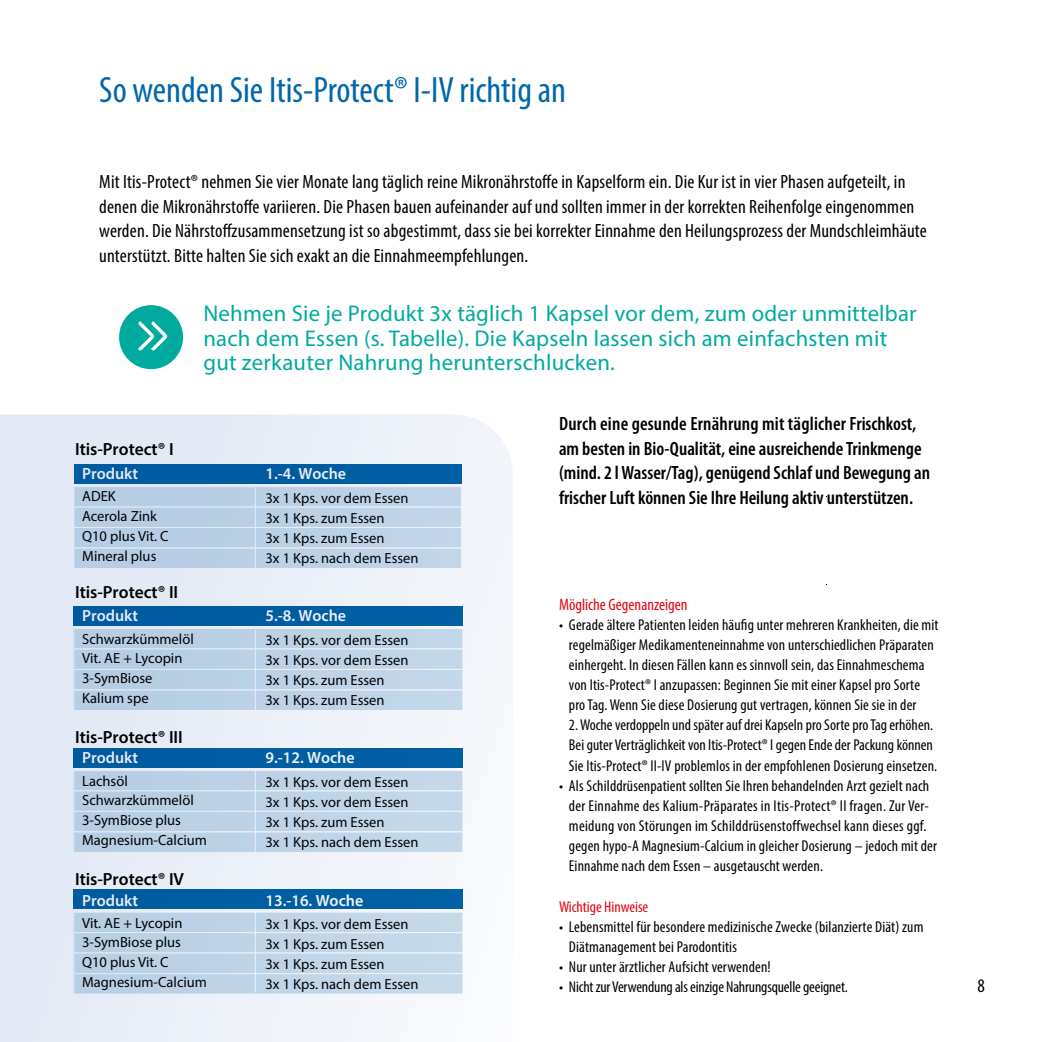
<style>
.page{position:relative;width:1042px;height:1042px;background:#fff}
.page>*{position:absolute;margin:0;border:0;box-sizing:border-box;transform-origin:0 0}
.t1{font:300 61.95px "Diavlo";color:#fff}
.t2{font:condensed 36.75px "Myriad Pro";color:#0067aa}
.FT{font:22.75px/24.5px "Myriad Pro";letter-spacing:.01em;color:#00aa9e}
.FT-2{font:condensed 19.25px/24.5px "Myriad Pro";letter-spacing:.01em;color:#000}
.FT-3{font:600 condensed 19.25px/24.5px "Myriad Pro";color:#000}
.t3{font:600 17.68px "Myriad Pro";color:#000}
.t4{font:condensed 16.62px "Myriad Pro";color:#e30613}
.t5{font:600 16.28px "Myriad Pro";color:#fff}
.Seite_8{font:condensed 15.75px/20.1px "Myriad Pro";letter-spacing:.01em;color:#000}
.Seite_8-2{font:condensed 15.75px "Myriad Pro";letter-spacing:-.01em;color:#000}
.t6{font:condensed 15.75px "Myriad Pro";color:#e30613}
.t7{font:14.7px/19.8px "Myriad Pro";color:#020203}
</style>
<div class="page">
<svg style="left:0;top:305px;width:512px;height:737px"></svg>
<div style="left:119px;top:305px;width:64px;height:64px;background:#00aa9e;border-radius:50%"></div>
<div style="left:69px;top:435px;width:405px;height:570px;background:#ebeff7"></div>
<div style="left:74px;top:464px;width:387px;height:20px;background:#005ca1"></div>
<div style="left:74px;top:606px;width:389px;height:20px;background:#005da1"></div>
<div style="left:74px;top:748px;width:389px;height:19px;background:#0064a7"></div>
<div style="left:74px;top:889px;width:389px;height:20px;background:#0064a7"></div>
<div style="left:74px;top:486px;width:387px;height:21px;background:#bad0e4"></div>
<div style="left:73px;top:486px;width:389px;height:21px;border:1px solid #fff"></div>
<div style="left:74px;top:507px;width:387px;height:20px;background:#bad0e4"></div>
<div style="left:73px;top:507px;width:389px;height:21px;border:1px solid #fff"></div>
<div style="left:74px;top:527px;width:387px;height:21px;background:#bad0e4"></div>
<div style="left:73px;top:527px;width:389px;height:21px;border:1px solid #fff"></div>
<div style="left:74px;top:548px;width:387px;height:20px;background:#bad0e4"></div>
<div style="left:73px;top:548px;width:389px;height:21px;border:1px solid #fff"></div>
<div style="left:74px;top:628px;width:389px;height:21px;background:#bcd1e5"></div>
<div style="left:73px;top:628px;width:390px;height:21px;border:1px solid #fff"></div>
<div style="left:74px;top:649px;width:389px;height:20px;background:#bcd1e5"></div>
<div style="left:73px;top:648px;width:390px;height:22px;border:1px solid #fff"></div>
<div style="left:74px;top:669px;width:389px;height:21px;background:#bcd1e5"></div>
<div style="left:73px;top:669px;width:390px;height:21px;border:1px solid #fff"></div>
<div style="left:74px;top:690px;width:389px;height:20px;background:#bcd1e5"></div>
<div style="left:73px;top:689px;width:390px;height:22px;border:1px solid #fff"></div>
<div style="left:74px;top:770px;width:389px;height:21px;background:#bdd2e6"></div>
<div style="left:73px;top:770px;width:390px;height:21px;border:1px solid #fff"></div>
<div style="left:74px;top:791px;width:389px;height:20px;background:#bdd2e6"></div>
<div style="left:73px;top:790px;width:390px;height:22px;border:1px solid #fff"></div>
<div style="left:74px;top:811px;width:389px;height:21px;background:#bdd2e6"></div>
<div style="left:73px;top:811px;width:390px;height:21px;border:1px solid #fff"></div>
<div style="left:74px;top:832px;width:389px;height:20px;background:#bed3e6"></div>
<div style="left:73px;top:831px;width:390px;height:22px;border:1px solid #fff"></div>
<div style="left:74px;top:912px;width:389px;height:20px;background:#bfd3e6"></div>
<div style="left:73px;top:912px;width:390px;height:21px;border:1px solid #fff"></div>
<div style="left:74px;top:932px;width:389px;height:21px;background:#bfd4e6"></div>
<div style="left:73px;top:932px;width:390px;height:21px;border:1px solid #fff"></div>
<div style="left:74px;top:953px;width:389px;height:20px;background:#bfd4e7"></div>
<div style="left:73px;top:952px;width:390px;height:22px;border:1px solid #fff"></div>
<div style="left:74px;top:973px;width:389px;height:21px;background:#c0d4e7"></div>
<div style="left:73px;top:973px;width:390px;height:21px;border:1px solid #fff"></div>
<hr style="left:255px;top:911px;width:1px;height:81px;background:#fff">
<hr style="left:255px;top:771px;width:1px;height:81px;background:#fff">
<hr style="left:255px;top:630px;width:1px;height:81px;background:#fff">
<hr style="left:255px;top:487px;width:1px;height:82px;background:#fff">
<p class="t2" style="left:99px;top:68px;width:468px">So wenden Sie Itis-Protect® I-IV richtig an</p>
<p class="FT-2" style="left:99px;top:169px;width:829px">Mit Itis-Protect® nehmen Sie vier Monate lang täglich reine Mikronährstoffe in Kapselform ein. Die Kur ist in vier Phasen aufgeteilt, in denen die Mikronährstoffe variieren. Die Phasen bauen aufeinander auf und sollten immer in der korrekten Reihenfolge eingenommen werden. Die Nährstoffzusammensetzung ist so abgestimmt, dass sie bei korrekter Einnahme den Heilungsprozess der Mundschleimhäute unterstützt. Bitte halten Sie sich exakt an die Einnahmeempfehlungen.</p>
<p class="FT" style="left:203px;top:301px;width:715px">Nehmen Sie je Produkt 3x täglich 1 Kapsel vor dem, zum oder unmittelbar nach dem Essen (s. Tabelle). Die Kapseln lassen sich am einfachsten mit gut zerkauter Nahrung herunterschlucken.</p>
<p class="t1" style="left:134px;top:292px;width:40px">&gt;&gt;</p>
<p class="t3" style="left:75px;top:437px;width:100px">Itis-Protect® I</p>
<p class="t5" style="left:82px;top:463px;width:57px">Produkt</p>
<p class="t5" style="left:265px;top:463px;width:82px">1.-4. Woche</p>
<p class="t7" style="left:82px;top:486px;width:88px">ADEK<br>Acerola Zink<br>Q10 plus Vit. C<br>Mineral plus</p>
<p class="t3" style="left:75px;top:581px;width:105px">Itis-Protect® II</p>
<p class="t7" style="left:265px;top:488px;width:155px">3x 1 Kps. vor dem Essen<br>3x 1 Kps. zum Essen<br>3x 1 Kps. zum Essen<br>3x 1 Kps. nach dem Essen</p>
<p class="t5" style="left:82px;top:605px;width:57px">Produkt</p>
<p class="t5" style="left:265px;top:605px;width:82px">5.-8. Woche</p>
<p class="t7" style="left:82px;top:628px;width:113px">Schwarzkümmelöl<br>Vit. AE + Lycopin<br>3-SymBiose<br>Kalium spe</p>
<p class="t3" style="left:75px;top:726px;width:109px">Itis-Protect® III</p>
<p class="t7" style="left:265px;top:630px;width:145px">3x 1 Kps. vor dem Essen<br>3x 1 Kps. vor dem Essen<br>3x 1 Kps. zum Essen<br>3x 1 Kps. zum Essen</p>
<p class="t5" style="left:82px;top:747px;width:57px">Produkt</p>
<p class="t5" style="left:265px;top:747px;width:91px">9.-12. Woche</p>
<p class="t7" style="left:82px;top:770px;width:126px">Lachsöl<br>Schwarzkümmelöl<br>3-SymBiose plus<br>Magnesium-Calcium</p>
<p class="t3" style="left:75px;top:868px;width:110px">Itis-Protect® IV</p>
<p class="t7" style="left:265px;top:772px;width:155px">3x 1 Kps. vor dem Essen<br>3x 1 Kps. vor dem Essen<br>3x 1 Kps. zum Essen<br>3x 1 Kps. nach dem Essen</p>
<p class="t5" style="left:82px;top:890px;width:57px">Produkt</p>
<p class="t5" style="left:265px;top:890px;width:99px">13.-16. Woche</p>
<p class="t7" style="left:82px;top:912px;width:126px">Vit. AE + Lycopin<br>3-SymBiose plus<br>Q10 plus Vit. C<br>Magnesium-Calcium</p>
<p class="t7" style="left:265px;top:914px;width:155px">3x 1 Kps. vor dem Essen<br>3x 1 Kps. zum Essen<br>3x 1 Kps. zum Essen<br>3x 1 Kps. nach dem Essen</p>
<p class="FT-3" style="left:559px;top:411px;width:372px">Durch eine gesunde Ernährung mit täglicher Frischkost, am besten in Bio-Qualität, eine ausreichende Trinkmenge (mind. 2 l Wasser/Tag), genügend Schlaf und Bewegung an frischer Luft können Sie Ihre Heilung aktiv unterstützen.</p>
<p class="t4" style="left:559px;top:594px;width:130px">Mögliche Gegenanzeigen</p>
<p class="Seite_8" style="left:569px;top:614px;width:371px;text-indent:-10px">• Gerade ältere Patienten leiden häufig unter mehreren Krankheiten, die mit regelmäßiger Medikamenteneinnahme von unterschiedlichen Präparaten einhergeht. In diesen Fällen kann es sinnvoll sein, das Einnahmeschema von Itis-Protect® I anzupassen: Beginnen Sie mit einer Kapsel pro Sorte pro Tag. Wenn Sie diese Dosierung gut vertragen, können Sie sie in der</p>
<p class="Seite_8" style="left:569px;top:715px;width:370px">2. Woche verdoppeln und später auf drei Kapseln pro Sorte pro Tag erhöhen.<br>Bei guter Verträglichkeit von Itis-Protect® I gegen Ende der Packung können<br>Sie Itis-Protect® II-IV problemlos in der empfohlenen Dosierung einsetzen.</p>
<p class="Seite_8" style="left:569px;top:775px;width:370px;text-indent:-10px">• Als Schilddrüsenpatient sollten Sie Ihren behandelnden Arzt gezielt nach der Einnahme des Kalium-Präparates in Itis-Protect® II fragen. Zur Ver&shy;meidung von Störungen im Schilddrüsenstoffwechsel kann dieses ggf. gegen hypo-A Magnesium-Calcium in gleicher Dosierung – jedoch mit der Einnahme nach dem Essen – ausgetauscht werden.</p>
<p class="t6" style="left:559px;top:897px;width:91px">Wichtige Hinweise</p>
<p class="Seite_8" style="left:569px;top:916px;width:356px;text-indent:-10px">• Lebensmittel für besondere medizinische Zwecke (bilanzierte Diät) zum<br>Diätmanagement bei Parodontitis</p>
<p class="Seite_8" style="left:559px;top:956px;width:213px">• Nur unter ärztlicher Aufsicht verwenden!</p>
<p class="Seite_8-2" style="left:559px;top:977px;width:290px">• Nicht zur Verwendung als einzige Nahrungsquelle geeignet.</p>
<p class="FT-2" style="left:977px;top:973px;width:9px">8</p>
</div>
